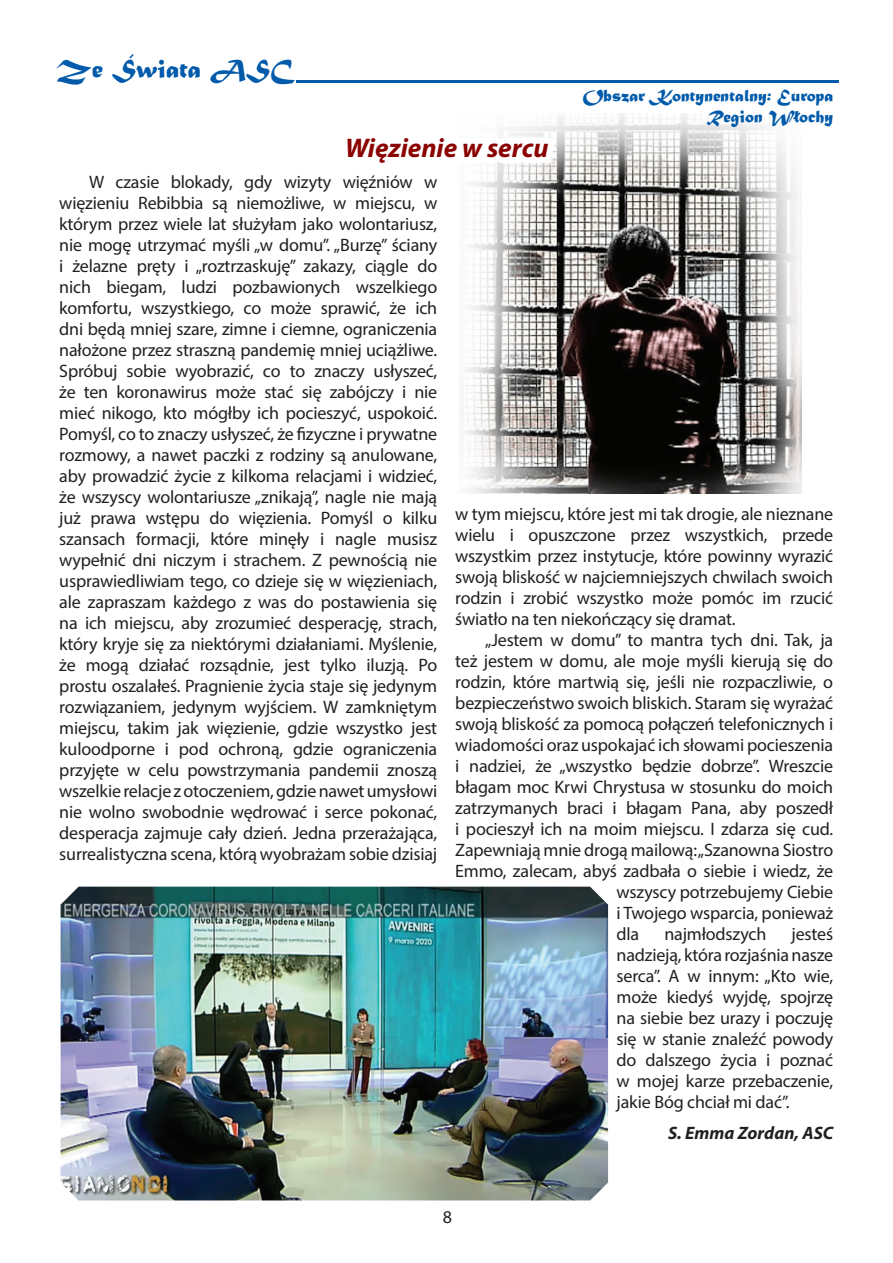
<style>
.page{position:relative;width:893px;height:1263px;background:#fff}
.page>*{position:absolute;margin:0;border:0;box-sizing:border-box;transform-origin:0 0}
.t1{font:italic 700 27px "Myriad Pro";color:#8b0202}
.t2{font:27px "Matura MT Script Capitals";color:#015aaa}
.t3{font:18px/21px "Myriad Pro";letter-spacing:-.01em;color:#231f20;text-align:justify}
.t4{font:18px/21.6px "Matura MT Script Capitals";color:#015aaa;text-align:right}
.t5{font:italic 700 18px "Myriad Pro";color:#231f20}
</style>
<div class="page">
<img style="left:462px;top:229px;width:339px;height:264px">
<img style="left:61px;top:887px;width:547px;height:313px">
<svg style="left:129px;top:54px;width:5px;height:5px"></svg>
<svg style="left:297px;top:80px;width:542px;height:149px"></svg>
<h1 class="t2" style="left:56px;top:52px;width:240px">Ze Swiata ASC</h1>
<h1 class="t1" style="left:345px;top:130px;width:205px">Więzienie w sercu</h1>
<p class="t4" style="left:583px;top:86px;width:252px">Obszar Kontynentalny: Europa<br>Region Wlochy</p>
<p class="t3" style="left:59px;top:171px;width:379px;text-indent:30px">W czasie blokady, gdy wizyty więźniów w więzieniu Rebibbia są niemożliwe, w miejscu, w którym przez wiele lat służyłam jako wolontariusz, nie mogę utrzymać myśli „w domu”. „Burzę” ściany i żelazne pręty i „roztrzaskuję” zakazy, ciągle do nich biegam, ludzi pozbawionych wszelkiego komfortu, wszystkiego, co może sprawić, że ich dni będą mniej szare, zimne i ciemne, ograniczenia nałożone przez straszną pandemię mniej uciążliwe.<br>Spróbuj sobie wyobrazić, co to znaczy usłyszeć, że ten koronawirus może stać się zabójczy i nie mieć nikogo, kto mógłby ich pocieszyć, uspokoić.<br>Pomyśl, co to znaczy usłyszeć, że fizyczne i prywatne rozmowy, a nawet paczki z rodziny są anulowane, aby prowadzić życie z kilkoma relacjami i widzieć, że wszyscy wolontariusze „znikają”, nagle nie mają już prawa wstępu do więzienia. Pomyśl o kilku szansach formacji, które minęły i nagle musisz wypełnić dni niczym i strachem. Z pewnością nie usprawiedliwiam tego, co dzieje się w więzieniach, ale zapraszam każdego z was do postawienia się na ich miejscu, aby zrozumieć desperację, strach, który kryje się za niektórymi działaniami. Myślenie, że mogą działać rozsądnie, jest tylko iluzją. Po prostu oszalałeś. Pragnienie życia staje się jedynym rozwiązaniem, jedynym wyjściem. W zamkniętym miejscu, takim jak więzienie, gdzie wszystko jest kuloodporne i pod ochroną, gdzie ograniczenia przyjęte w celu powstrzymania pandemii znoszą wszelkie relacje z otoczeniem, gdzie nawet umysłowi nie wolno swobodnie wędrować i serce pokonać, desperacja zajmuje cały dzień. Jedna przerażająca, surrealistyczna scena, którą wyobrażam sobie dzisiaj</p>
<p class="t3" style="left:455px;top:503px;width:379px">w tym miejscu, które jest mi tak drogie, ale nieznane wielu i opuszczone przez wszystkich, przede wszystkim przez instytucje, które powinny wyrazić swoją bliskość w najciemniejszych chwilach swoich rodzin i zrobić wszystko może pomóc im rzucić światło na ten niekończący się dramat.</p>
<p class="t3" style="left:485px;top:629px;width:350px">„Jestem w domu” to mantra tych dni. Tak, ja</p>
<p class="t3" style="left:455px;top:650px;width:379px">też jestem w domu, ale moje myśli kierują się do</p>
<p class="t3" style="left:455px;top:671px;width:379px">rodzin, które martwią się, jeśli nie rozpaczliwie, o</p>
<p class="t3" style="left:455px;top:692px;width:379px">bezpieczeństwo swoich bliskich. Staram się wyrażać</p>
<p class="t3" style="left:455px;top:713px;width:379px">swoją bliskość za pomocą połączeń telefonicznych i</p>
<p class="t3" style="left:455px;top:734px;width:379px">wiadomości oraz uspokajać ich słowami pocieszenia</p>
<p class="t3" style="left:455px;top:755px;width:379px">i nadziei, że „wszystko będzie dobrze”. Wreszcie</p>
<p class="t3" style="left:455px;top:776px;width:379px">błagam moc Krwi Chrystusa w stosunku do moich</p>
<p class="t3" style="left:455px;top:797px;width:379px">zatrzymanych braci i błagam Pana, aby poszedł</p>
<p class="t3" style="left:455px;top:818px;width:379px">i pocieszył ich na moim miejscu. I zdarza się cud.</p>
<p class="t3" style="left:455px;top:839px;width:379px">Zapewniają mnie drogą mailową: „Szanowna Siostro</p>
<p class="t3" style="left:455px;top:860px;width:379px">Emmo, zalecam, abyś zadbała o siebie i wiedz, że</p>
<p class="t3" style="left:617px;top:881px;width:218px">wszyscy potrzebujemy Ciebie</p>
<p class="t3" style="left:617px;top:902px;width:218px">i Twojego wsparcia, ponieważ</p>
<p class="t3" style="left:617px;top:923px;width:24px">dla</p>
<p class="t3" style="left:664px;top:923px;width:104px">najmłodszych</p>
<p class="t3" style="left:617px;top:923px;width:218px;text-indent:175px">jesteś nadzieją, która rozjaśnia nasze serca”. A w innym: „Kto wie, może kiedyś wyjdę, spojrzę na siebie bez urazy i poczuję się w stanie znaleźć powody do dalszego życia i poznać w mojej karze przebaczenie, jakie Bóg chciał mi dać”.</p>
<p class="t5" style="left:668px;top:1122px;width:167px">S. Emma Zordan, ASC</p>
<p class="t3" style="left:443px;top:1206px;width:11px">8</p>
</div>
